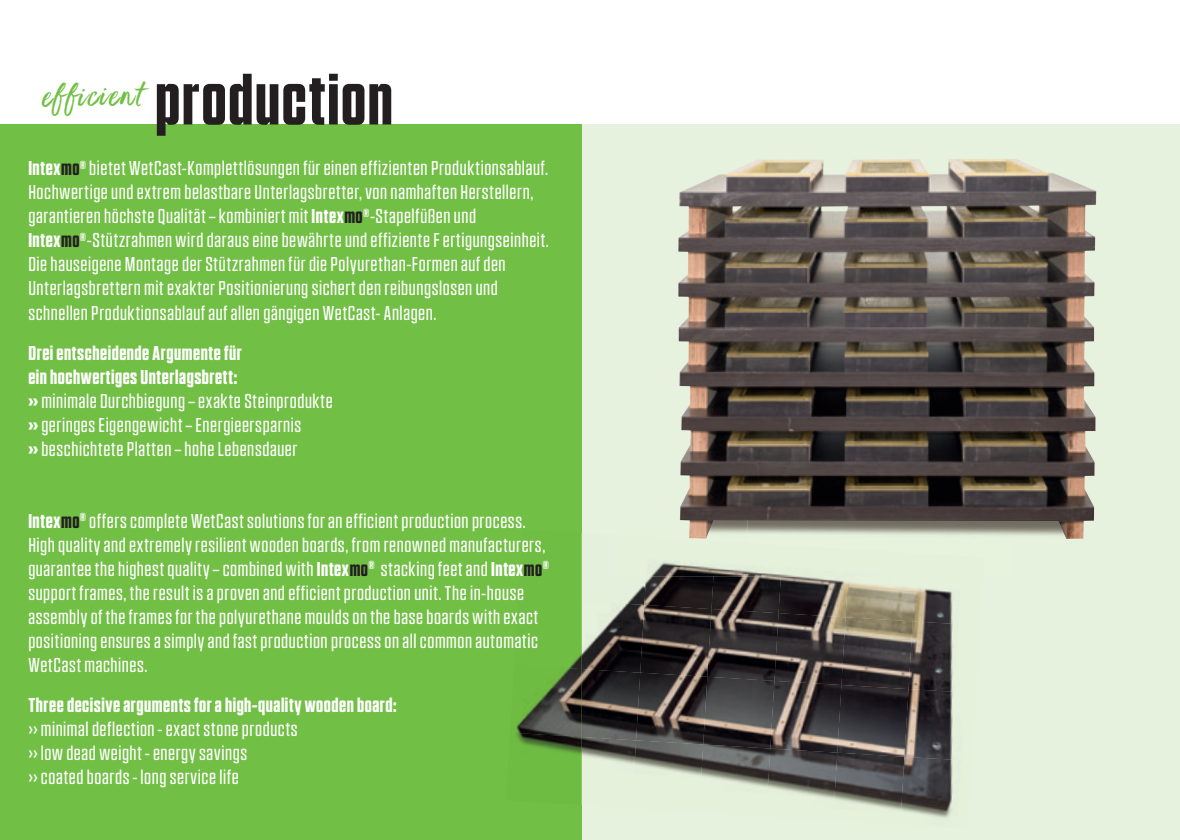
<style>
.page{position:relative;width:1180px;height:840px;background:#fff}
.page>*{position:absolute;margin:0;border:0;box-sizing:border-box;transform-origin:0 0}
.t1{font:70.4px "NTF Grand Bold";letter-spacing:.025em;color:#231f20}
.t2{font:32px "Ernestand Emily Slanted Solid";color:#71bf44}
.t3{font:20px/24px "NTF Grand Regular";letter-spacing:.03em;color:#fff}
.t4{font:20px/24px "NTF Grand Bold";letter-spacing:.025em;color:#fff}
.s1{font-family:"NTF Grand Bold"}
.s2{font-family:"NTF Grand Bold";color:#231f20}
</style>
<div class="page">
<div style="left:293px;top:125px;width:886px;height:714px;background:#e7f2de"></div>
<div style="left:0;top:125px;width:581px;height:714px;background:#71bf44"></div>
<img style="left:581px;top:533px;width:63px;height:67px">
<img style="left:644px;top:576px;width:67px;height:28px">
<img style="left:711px;top:576px;width:67px;height:32px">
<img style="left:778px;top:576px;width:67px;height:36px">
<img style="left:845px;top:582px;width:67px;height:34px">
<img style="left:912px;top:588px;width:41px;height:33px">
<img style="left:581px;top:600px;width:63px;height:68px">
<img style="left:640px;top:604px;width:71px;height:68px">
<img style="left:707px;top:608px;width:71px;height:68px">
<img style="left:774px;top:612px;width:71px;height:68px">
<img style="left:841px;top:616px;width:71px;height:68px">
<img style="left:908px;top:621px;width:45px;height:67px">
<img style="left:581px;top:668px;width:59px;height:68px">
<img style="left:636px;top:672px;width:71px;height:67px">
<img style="left:703px;top:676px;width:71px;height:68px">
<img style="left:770px;top:680px;width:71px;height:68px">
<img style="left:837px;top:684px;width:71px;height:68px">
<img style="left:904px;top:688px;width:49px;height:68px">
<img style="left:581px;top:736px;width:55px;height:71px">
<img style="left:631px;top:739px;width:72px;height:68px">
<img style="left:699px;top:744px;width:71px;height:63px">
<img style="left:766px;top:748px;width:71px;height:59px">
<img style="left:833px;top:752px;width:71px;height:59px">
<img style="left:900px;top:756px;width:53px;height:62px">
<img style="left:572px;top:654px;width:9px;height:10px">
<img style="left:516px;top:664px;width:65px;height:68px">
<img style="left:516px;top:732px;width:65px;height:23px">
<img style="left:615px;top:533px;width:29px;height:2px">
<img style="left:615px;top:535px;width:179px;height:41px">
<img style="left:678px;top:159px;width:417px;height:379px">
<h1 class="t1" style="left:155px;top:59px;width:239px">production</h1>
<h2 class="t2" style="left:42px;top:76px;width:101px;rotate:-1deg">efficient</h2>
<p class="t3" style="left:28px;top:156px;width:522px"><span class="s1">Intex</span><span class="s2">mo</span><sup>®</sup> bietet WetCast-Komplettlösungen für einen effizienten Produktionsablauf.<br>Hochwertige und extrem belastbare Unterlagsbretter, von namhaften Herstellern, garantieren höchste Qualität – kombiniert mit <span class="s1">Intex</span><span class="s2">mo</span><sup>®</sup>-Stapelfüßen und <span class="s1">Intex</span><span class="s2">mo</span><sup>®</sup>-Stützrahmen wird daraus eine bewährte und effiziente F ertigungseinheit.<br>Die hauseigene Montage der Stützrahmen für die Polyurethan-Formen auf den Unterlagsbrettern mit exakter Positionierung sichert den reibungslosen und schnellen Produktionsablauf auf allen gängigen WetCast- Anlagen.</p>
<p class="t4" style="left:28px;top:340px;width:215px">Drei entscheidende Argumente für ein hochwertiges Unterlagsbrett:</p>
<p class="t3" style="left:28px;top:388px;width:306px"><span class="s1">››</span> minimale Durchbiegung – exakte Steinprodukte <span class="s1">››</span> geringes Eigengewicht – Energieersparnis<br><span class="s1">››</span> beschichtete Platten – hohe Lebensdauer</p>
<p class="t3" style="left:28px;top:508px;width:522px"><span class="s1">Intex</span><span class="s2">mo</span><sup>®</sup> offers complete WetCast solutions for an efficient production process.<br>High quality and extremely resilient wooden boards, from renowned manufacturers, guarantee the highest quality – combined with <span class="s1">Intex</span><span class="s2">mo</span><sup>®</sup> stacking feet and <span class="s1">Intex</span><span class="s2">mo</span><sup>® </sup>support frames, the result is a proven and efficient production unit. The in-house assembly of the frames for the polyurethane moulds on the base boards with exact positioning ensures a simply and fast production process on all common automatic WetCast machines.</p>
<p class="t4" style="left:28px;top:692px;width:370px">Three decisive arguments for a high-quality wooden board:</p>
<p class="t3" style="left:28px;top:716px;width:271px">›› minimal deflection - exact stone products ›› low dead weight - energy savings<br>›› coated boards - long service life</p>
</div>
